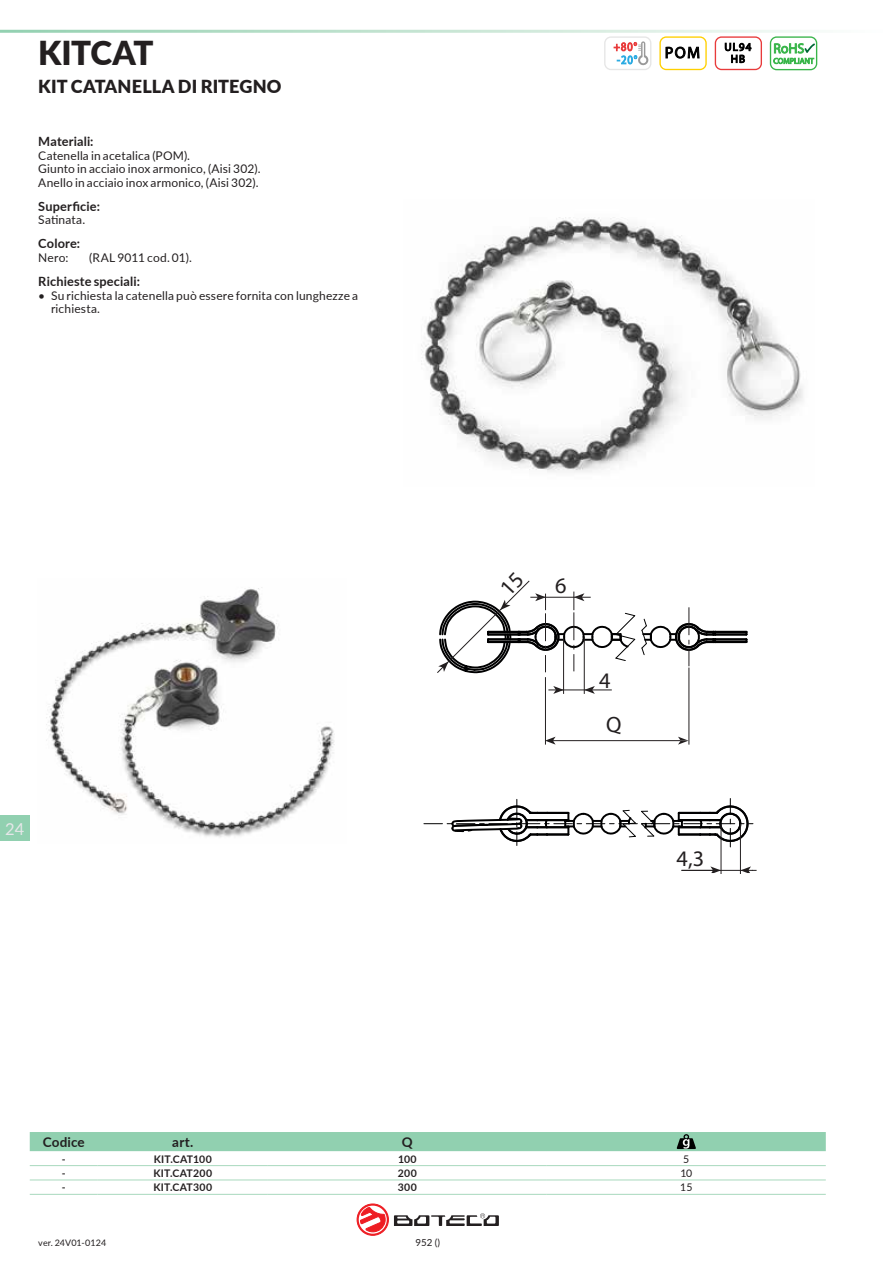
<style>
.page{position:relative;width:893px;height:1263px;background:#fff}
.page>*{position:absolute;margin:0;border:0;box-sizing:border-box;transform-origin:0 0}
.t1{font:900 33px "Lato";letter-spacing:-.015em;color:#231f20}
.t2{font:22.2px "Myriad Pro";color:#231f20}
.t3{font:900 18px "Lato";letter-spacing:.01em;color:#231f20}
.t4{font:16.5px "Lato";color:#e6e7e9}
.t5{font:700 13.5px "Lato";letter-spacing:.01em;color:#231f20}
.t6{font:700 12.75px "Lato";letter-spacing:.015em;color:#231f20}
.t7{font:12px/13.5px "Lato";letter-spacing:.015em;color:#231f20}
.t8{font:11.1px/11.9px "Myriad Pro";letter-spacing:.09em;color:#000;text-align:center}
.t9{font:700 10.5px "Lato";letter-spacing:.025em;color:#231f20}
.t10{font:10.5px "Lato";color:#231f20}
.t11{font:9.75px "Lato";color:#231f20}
.t12{font:9px "Lato";letter-spacing:.01em;color:#231f20}
</style>
<div class="page">
<svg style="left:604px;top:36px;width:47px;height:34px"></svg>
<svg style="left:659px;top:36px;width:48px;height:34px"></svg>
<svg style="left:715px;top:36px;width:47px;height:34px"></svg>
<svg style="left:770px;top:36px;width:47px;height:34px"></svg>
<img style="left:421px;top:217px;width:382px;height:255px">
<img style="left:46px;top:587px;width:289px;height:250px">
<svg style="left:745px;top:631px;width:2px;height:12px"></svg>
<hr style="left:715px;top:638px;width:31px;height:2px;background:#000001">
<hr style="left:715px;top:633px;width:31px;height:2px;background:#000001">
<hr style="left:715px;top:641px;width:31px;height:2px;background:#000001">
<hr style="left:715px;top:631px;width:31px;height:2px;background:#000001">
<svg style="left:424px;top:798px;width:329px;height:49px"></svg>
<hr style="left:689px;top:667px;width:1px;height:78px;background:#231f20">
<hr style="left:545px;top:677px;width:1px;height:68px;background:#231f20">
<hr style="left:553px;top:740px;width:128px;height:1px;background:#231f20">
<svg style="left:545px;top:737px;width:11px;height:8px"></svg>
<svg style="left:678px;top:737px;width:11px;height:8px"></svg>
<hr style="left:563px;top:639px;width:1px;height:55px;background:#231f20">
<hr style="left:584px;top:637px;width:1px;height:57px;background:#231f20">
<hr style="left:548px;top:690px;width:64px;height:1px;background:#231f20">
<svg style="left:584px;top:686px;width:11px;height:8px"></svg>
<svg style="left:553px;top:686px;width:11px;height:8px"></svg>
<hr style="left:721px;top:824px;width:1px;height:49px;background:#231f20">
<hr style="left:681px;top:870px;width:76px;height:1px;background:#231f20">
<svg style="left:710px;top:866px;width:11px;height:7px"></svg>
<svg style="left:741px;top:866px;width:12px;height:7px"></svg>
<hr style="left:740px;top:824px;width:1px;height:49px;background:#231f20">
<hr style="left:30px;top:1165px;width:68px;height:1px;background:#b2ddc5">
<hr style="left:98px;top:1165px;width:170px;height:1px;background:#b2ddc5">
<hr style="left:268px;top:1165px;width:279px;height:1px;background:#b2ddc5">
<hr style="left:547px;top:1165px;width:279px;height:1px;background:#b2ddc5">
<hr style="left:30px;top:1179px;width:68px;height:1px;background:#b2ddc5">
<hr style="left:30px;top:1194px;width:68px;height:1px;background:#b2ddc5">
<hr style="left:98px;top:1179px;width:170px;height:1px;background:#b2ddc5">
<hr style="left:98px;top:1194px;width:170px;height:1px;background:#b2ddc5">
<hr style="left:268px;top:1179px;width:279px;height:1px;background:#b2ddc5">
<hr style="left:268px;top:1194px;width:279px;height:1px;background:#b2ddc5">
<hr style="left:547px;top:1179px;width:279px;height:1px;background:#b2ddc5">
<hr style="left:547px;top:1194px;width:279px;height:1px;background:#b2ddc5">
<div style="left:30px;top:1132px;width:796px;height:19px;background:#91d0b0"></div>
<svg style="left:357px;top:1204px;width:31px;height:31px"></svg>
<div style="left:357px;top:1204px;width:31px;height:31px;border:1px solid #ee1d23;border-radius:50%"></div>
<svg style="left:359px;top:1205px;width:28px;height:29px"></svg>
<svg style="left:360px;top:1206px;width:26px;height:26px"></svg>
<svg style="left:394px;top:1213px;width:105px;height:13px"></svg>
<div style="left:0;top:815px;width:30px;height:26px;background:#91d0b0"></div>
<svg style="left:437px;top:580px;width:279px;height:99px"></svg>
<h1 class="t1" style="left:38px;top:28px;width:117px">KITCAT</h1>
<p class="t8" style="left:724px;top:41px;width:28px">UL94<br>HB</p>
<h3 class="t3" style="left:38px;top:73px;width:245px">KIT CATANELLA DI RITEGNO</h3>
<p class="t6" style="left:38px;top:132px;width:57px">Materiali:</p>
<p class="t7" style="left:38px;top:148px;width:224px">Catenella in acetalica (POM).<br>Giunto in acciaio inox armonico, (Aisi 302).<br>Anello in acciaio inox armonico, (Aisi 302).</p>
<p class="t6" style="left:38px;top:197px;width:63px">Superficie:</p>
<p class="t7" style="left:38px;top:213px;width:48px">Satinata.</p>
<p class="t6" style="left:38px;top:234px;width:43px">Colore:</p>
<p class="t7" style="left:38px;top:250px;width:32px">Nero:</p>
<p class="t7" style="left:89px;top:250px;width:104px">(RAL 9011 cod. 01).</p>
<p class="t6" style="left:38px;top:272px;width:103px">Richieste speciali:</p>
<p class="t7" style="left:51px;top:288px;width:309px;text-indent:-13px">• Su richiesta la catenella può essere fornita con lunghezze a richiesta.</p>
<h3 class="t4" style="left:5px;top:817px;width:21px">24</h3>
<h2 class="t2" style="left:555px;top:572px;width:13px">6</h2>
<h2 class="t2" style="left:599px;top:667px;width:13px">4</h2>
<h2 class="t2" style="left:606px;top:711px;width:17px">Q</h2>
<h2 class="t2" style="left:677px;top:845px;width:29px">4,3</h2>
<p class="t5" style="left:43px;top:1132px;width:44px">Codice</p>
<p class="t5" style="left:172px;top:1132px;width:23px">art.</p>
<p class="t5" style="left:402px;top:1132px;width:12px">Q</p>
<p class="t9" style="left:62px;top:1151px;width:5px">-</p>
<p class="t9" style="left:154px;top:1151px;width:59px">KIT.CAT100</p>
<p class="t9" style="left:398px;top:1151px;width:20px">100</p>
<p class="t10" style="left:683px;top:1151px;width:8px">5</p>
<p class="t9" style="left:62px;top:1165px;width:5px">-</p>
<p class="t9" style="left:154px;top:1165px;width:60px">KIT.CAT200</p>
<p class="t9" style="left:398px;top:1165px;width:21px">200</p>
<p class="t10" style="left:680px;top:1166px;width:14px">10</p>
<p class="t9" style="left:62px;top:1180px;width:5px">-</p>
<p class="t9" style="left:154px;top:1180px;width:60px">KIT.CAT300</p>
<p class="t9" style="left:398px;top:1180px;width:21px">300</p>
<p class="t10" style="left:680px;top:1180px;width:14px">15</p>
<p class="t12" style="left:38px;top:1236px;width:70px">ver. 24V01-0124</p>
<p class="t11" style="left:415px;top:1235px;width:26px">952 ()</p>
</div>
